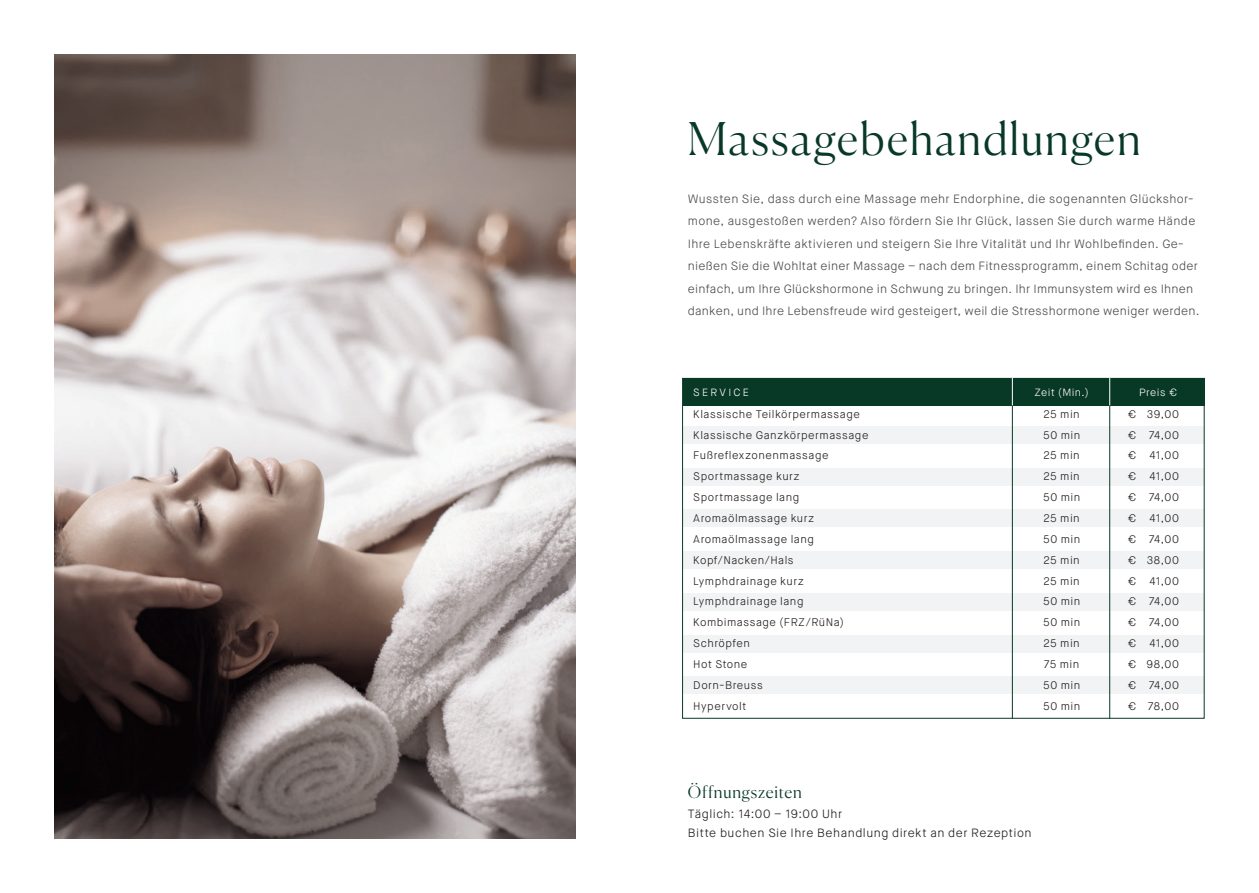
<style>
.page{position:relative;width:1259px;height:893px;background:#fff}
.page>*{position:absolute;margin:0;border:0;box-sizing:border-box;transform-origin:0 0}
.t1{font:300 45px "Canela";letter-spacing:.035em;color:#083826}
.t2{font:300 16.5px "Canela";letter-spacing:.05em;color:#083826}
.t3{font:300 12px/22.5px "Maison Neue";letter-spacing:.025em;color:#4b4c4d}
.t4{font:300 12px/19.5px "Maison Neue";letter-spacing:.04em;color:#231f20}
.t5{font:300 11.1px "Maison Neue";letter-spacing:.045em;color:#231f20}
.t6{font:300 10.5px "Maison Neue";letter-spacing:.045em;color:#fff}
.t7{font:300 10.5px "Maison Neue";letter-spacing:.22em;color:#fff}
</style>
<div class="page">
<div style="left:683px;top:426px;width:520px;height:17px;background:#f2f3f4"></div>
<div style="left:683px;top:509px;width:520px;height:18px;background:#f2f3f4"></div>
<div style="left:683px;top:551px;width:520px;height:17px;background:#f2f3f4"></div>
<div style="left:683px;top:593px;width:520px;height:17px;background:#f2f3f4"></div>
<div style="left:683px;top:636px;width:520px;height:17px;background:#f2f3f4"></div>
<div style="left:683px;top:677px;width:520px;height:17px;background:#f2f3f4"></div>
<div style="left:683px;top:468px;width:520px;height:17px;background:#f2f3f4"></div>
<div style="left:683px;top:378px;width:521px;height:27px;background:#083826"></div>
<hr style="left:1012px;top:391px;width:1px;height:328px;background:#083826">
<hr style="left:1109px;top:391px;width:1px;height:328px;background:#083826">
<svg style="left:1012px;top:378px;width:1px;height:27px"></svg>
<svg style="left:1109px;top:378px;width:1px;height:27px"></svg>
<img style="left:54px;top:54px;width:521px;height:785px">
<h1 class="t1" style="left:688px;top:103px;width:454px">Massagebehandlungen</h1>
<p class="t3" style="left:688px;top:187px;width:513px">Wussten Sie, dass durch eine Massage mehr Endorphine, die sogenannten Glückshor&shy;mone, ausgestoßen werden? Also fördern Sie Ihr Glück, lassen Sie durch warme Hände Ihre Lebenskräfte aktivieren und steigern Sie Ihre Vitalität und Ihr Wohlbefinden. Ge&shy;nießen Sie die Wohltat einer Massage – nach dem Fitnessprogramm, einem Schitag oder einfach, um Ihre Glückshormone in Schwung zu bringen. Ihr Immunsystem wird es Ihnen danken, und Ihre Lebensfreude wird gesteigert, weil die Stresshormone weniger werden.</p>
<p class="t7" style="left:693px;top:386px;width:57px">SERVICE</p>
<p class="t6" style="left:1034px;top:386px;width:56px">Zeit (Min.)</p>
<p class="t6" style="left:1139px;top:386px;width:40px">Preis €</p>
<p class="t5" style="left:693px;top:407px;width:168px">Klassische Teilkörpermassage</p>
<p class="t5" style="left:1043px;top:407px;width:38px">25 min</p>
<p class="t5" style="left:1127px;top:407px;width:53px">€ 39,00</p>
<p class="t5" style="left:693px;top:428px;width:177px">Klassische Ganzkörpermassage</p>
<p class="t5" style="left:1043px;top:428px;width:39px">50 min</p>
<p class="t5" style="left:1127px;top:428px;width:53px">€ 74,00</p>
<p class="t5" style="left:693px;top:449px;width:137px">Fußreflexzonenmassage</p>
<p class="t5" style="left:1043px;top:449px;width:38px">25 min</p>
<p class="t5" style="left:1127px;top:449px;width:53px">€ 41,00</p>
<p class="t5" style="left:693px;top:469px;width:108px">Sportmassage kurz</p>
<p class="t5" style="left:1043px;top:469px;width:38px">25 min</p>
<p class="t5" style="left:1127px;top:469px;width:53px">€ 41,00</p>
<p class="t5" style="left:693px;top:490px;width:108px">Sportmassage lang</p>
<p class="t5" style="left:1043px;top:490px;width:39px">50 min</p>
<p class="t5" style="left:1127px;top:490px;width:53px">€ 74,00</p>
<p class="t5" style="left:693px;top:511px;width:122px">Aromaölmassage kurz</p>
<p class="t5" style="left:1043px;top:511px;width:38px">25 min</p>
<p class="t5" style="left:1127px;top:511px;width:53px">€ 41,00</p>
<p class="t5" style="left:693px;top:532px;width:122px">Aromaölmassage lang</p>
<p class="t5" style="left:1043px;top:532px;width:39px">50 min</p>
<p class="t5" style="left:1127px;top:532px;width:53px">€ 74,00</p>
<p class="t5" style="left:693px;top:553px;width:102px">Kopf/Nacken/Hals</p>
<p class="t5" style="left:1043px;top:553px;width:38px">25 min</p>
<p class="t5" style="left:1127px;top:553px;width:53px">€ 38,00</p>
<p class="t5" style="left:693px;top:574px;width:112px">Lymphdrainage kurz</p>
<p class="t5" style="left:1043px;top:574px;width:38px">25 min</p>
<p class="t5" style="left:1127px;top:574px;width:53px">€ 41,00</p>
<p class="t5" style="left:693px;top:595px;width:112px">Lymphdrainage lang</p>
<p class="t5" style="left:1043px;top:595px;width:39px">50 min</p>
<p class="t5" style="left:1127px;top:595px;width:53px">€ 74,00</p>
<p class="t5" style="left:693px;top:615px;width:152px">Kombimassage (FRZ/RüNa)</p>
<p class="t5" style="left:1043px;top:615px;width:39px">50 min</p>
<p class="t5" style="left:1127px;top:615px;width:53px">€ 74,00</p>
<p class="t5" style="left:693px;top:636px;width:58px">Schröpfen</p>
<p class="t5" style="left:1043px;top:636px;width:38px">25 min</p>
<p class="t5" style="left:1127px;top:636px;width:53px">€ 41,00</p>
<p class="t5" style="left:693px;top:657px;width:56px">Hot Stone</p>
<p class="t5" style="left:1044px;top:657px;width:37px">75 min</p>
<p class="t5" style="left:1127px;top:657px;width:53px">€ 98,00</p>
<p class="t5" style="left:693px;top:678px;width:71px">Dorn-Breuss</p>
<p class="t5" style="left:1043px;top:678px;width:39px">50 min</p>
<p class="t5" style="left:1127px;top:678px;width:53px">€ 74,00</p>
<p class="t5" style="left:693px;top:699px;width:55px">Hypervolt</p>
<p class="t5" style="left:1043px;top:699px;width:39px">50 min</p>
<p class="t5" style="left:1127px;top:699px;width:53px">€ 78,00</p>
<h2 class="t2" style="left:688px;top:779px;width:116px">Öffnungszeiten</h2>
<p class="t4" style="left:688px;top:804px;width:345px">Täglich: 14:00 – 19:00 Uhr<br>Bitte buchen Sie Ihre Behandlung direkt an der Rezeption</p>
</div>
